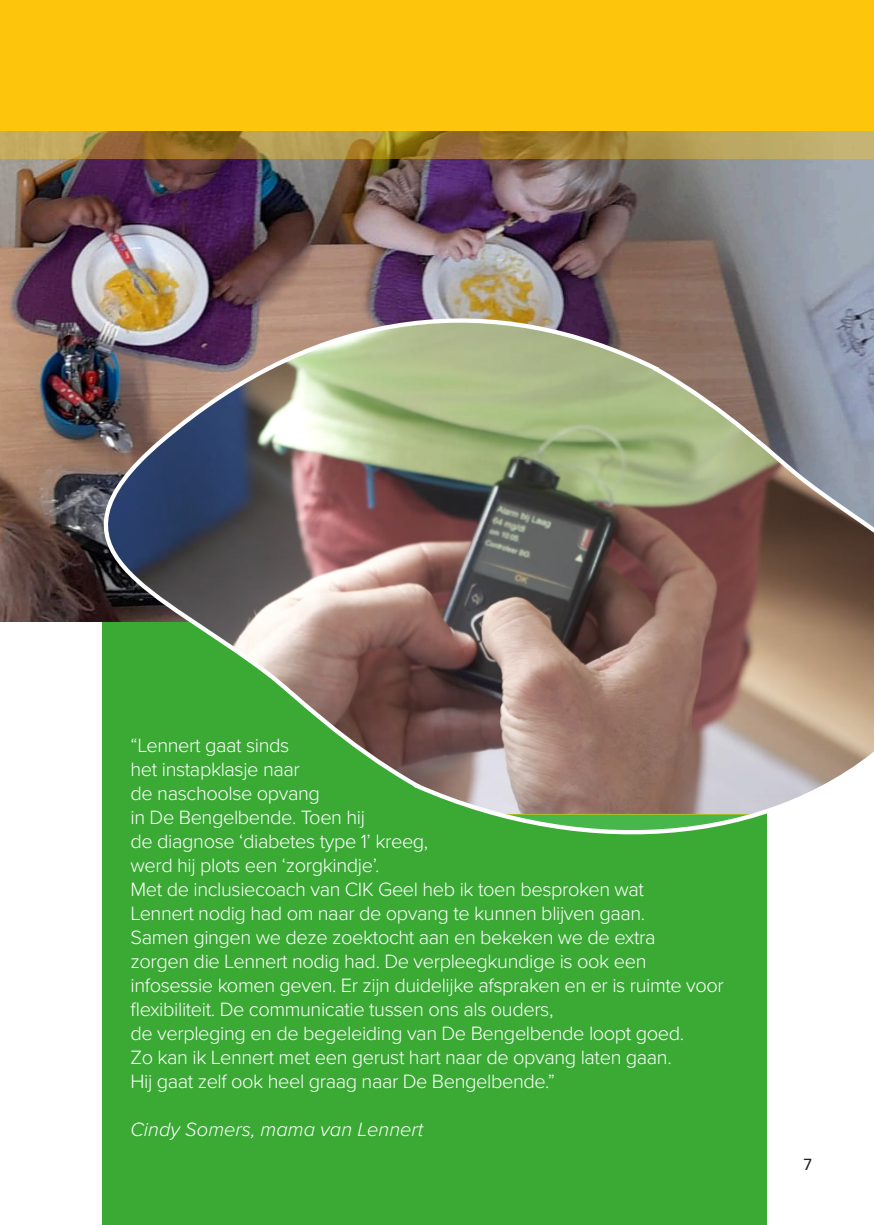
<style>
.page{position:relative;width:874px;height:1225px;background:#fff}
.page>*{position:absolute;margin:0;border:0;box-sizing:border-box;transform-origin:0 0}
.t1{font:300 20px/24px "Proxima Nova";letter-spacing:-.02em;color:#fff}
.t2{font:italic 300 20px "Proxima Nova";color:#fff}
.t3{font:18px "Calibri";color:#231f20}
</style>
<div class="page">
<div style="left:102px;top:592px;width:663px;height:633px;background:#3aaa35"></div>
<img style="left:0;top:159px;width:873px;height:462px">
<svg style="left:0;top:0;width:873px;height:159px;background:#eeba16"></svg>
<img style="left:25px;top:289px;width:848px;height:571px">
<p class="t1" style="left:130px;top:732px;width:594px">“Lennert gaat sinds<br>het instapklasje naar<br>de naschoolse opvang<br>in De Bengelbende. Toen hij<br>de diagnose ‘diabetes type 1’ kreeg,<br>werd hij plots een ‘zorgkindje’.<br>Met de inclusiecoach van CIK Geel heb ik toen besproken wat<br>Lennert nodig had om naar de opvang te kunnen blijven gaan.<br>Samen gingen we deze zoektocht aan en bekeken we de extra<br>zorgen die Lennert nodig had. De verpleegkundige is ook een infosessie komen geven. Er zijn duidelijke afspraken en er is ruimte voor flexibiliteit. De communicatie tussen ons als ouders,<br>de verpleging en de begeleiding van De Bengelbende loopt goed.<br>Zo kan ik Lennert met een gerust hart naar de opvang laten gaan.<br>Hij gaat zelf ook heel graag naar De Bengelbende.”</p>
<p class="t2" style="left:130px;top:1114px;width:294px">Cindy Somers, mama van Lennert</p>
<p class="t3" style="left:802px;top:1152px;width:11px">7</p>
</div>
